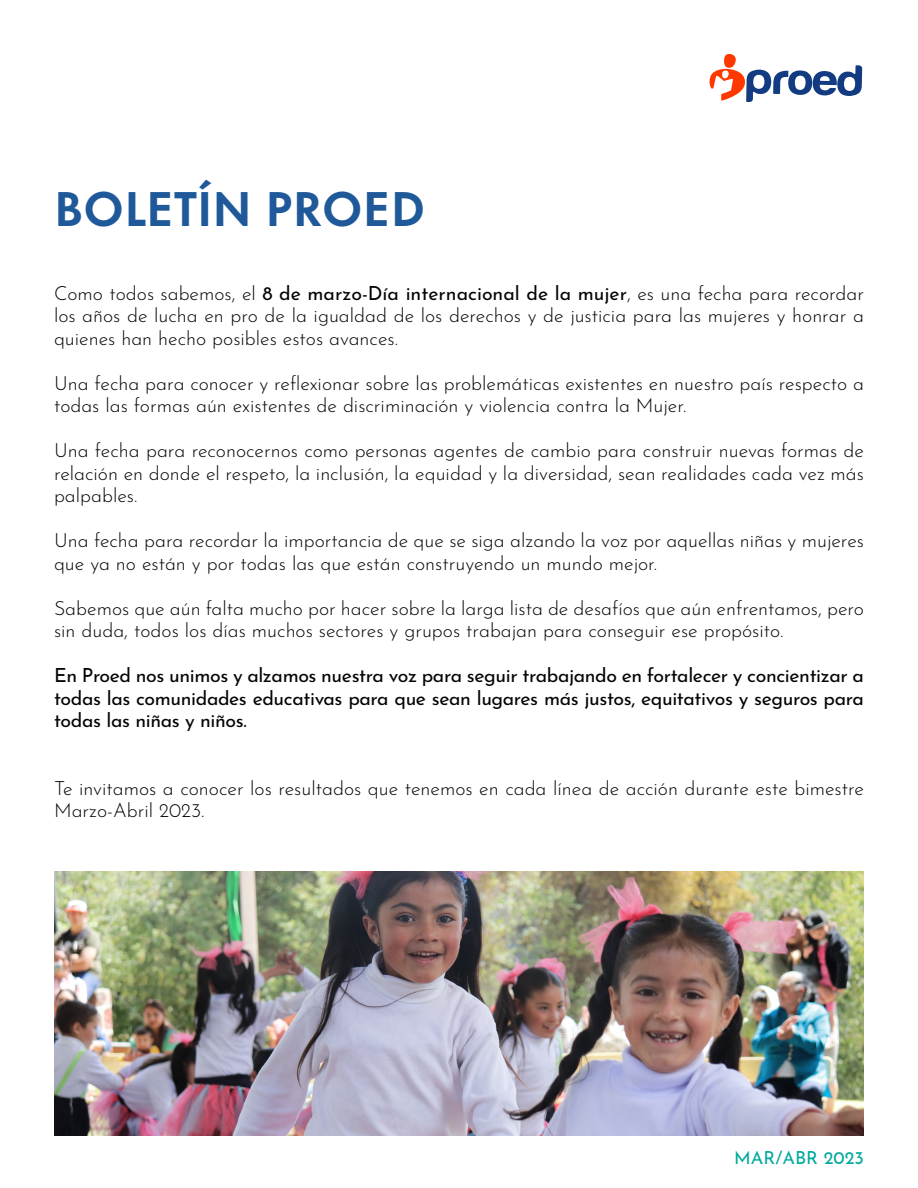
<style>
.page{position:relative;width:918px;height:1188px;background:#fff}
.page>*{position:absolute;margin:0;border:0;box-sizing:border-box;transform-origin:0 0}
.t1{font:700 45px "Futura Now Text";color:#1f5999}
.t2{font:100 19.5px/22.5px "Josefin Sans";color:#040503}
.t3{font:19.5px/22.5px "Josefin Sans";letter-spacing:-.02em;color:#040503;text-align:justify}
.t4{font:18px "Josefin Sans";color:#00a99d}
.s1{font-weight:400}
</style>
<div class="page">
<svg style="left:709px;top:54px;width:153px;height:48px"></svg>
<img style="left:54px;top:872px;width:810px;height:263px">
<p class="t1" style="left:54px;top:171px;width:373px">BOLETÍN PROED</p>
<p class="t2" style="left:54px;top:280px;width:812px;text-align:justify">Como todos sabemos, el <span class="s1">8 de marzo-Día internacional de la mujer</span>, es una fecha para recordar los años de lucha en pro de la igualdad de los derechos y de justicia para las mujeres y honrar a quienes han hecho posibles estos avances.</p>
<p class="t2" style="left:54px;top:370px;width:812px">Una fecha para conocer y reflexionar sobre las problemáticas existentes en nuestro país respecto a todas las formas aún existentes de discriminación y violencia contra la Mujer.</p>
<p class="t2" style="left:54px;top:438px;width:812px;text-align:justify">Una fecha para reconocernos como personas agentes de cambio para construir nuevas formas de relación en donde el respeto, la inclusión, la equidad y la diversidad, sean realidades cada vez más palpables.</p>
<p class="t2" style="left:54px;top:528px;width:812px">Una fecha para recordar la importancia de que se siga alzando la voz por aquellas niñas y mujeres que ya no están y por todas las que están construyendo un mundo mejor.</p>
<p class="t2" style="left:54px;top:595px;width:812px">Sabemos que aún falta mucho por hacer sobre la larga lista de desafíos que aún enfrentamos, pero sin duda, todos los días muchos sectores y grupos trabajan para conseguir ese propósito.</p>
<p class="t3" style="left:54px;top:662px;width:812px">En Proed nos unimos y alzamos nuestra voz para seguir trabajando en fortalecer y concientizar a todas las comunidades educativas para que sean lugares más justos, equitativos y seguros para todas las niñas y niños.</p>
<p class="t2" style="left:54px;top:775px;width:812px">Te invitamos a conocer los resultados que tenemos en cada línea de acción durante este bimestre<br>Marzo-Abril 2023.</p>
<p class="t4" style="left:734px;top:1143px;width:131px">MAR/ABR 2023</p>
</div>
